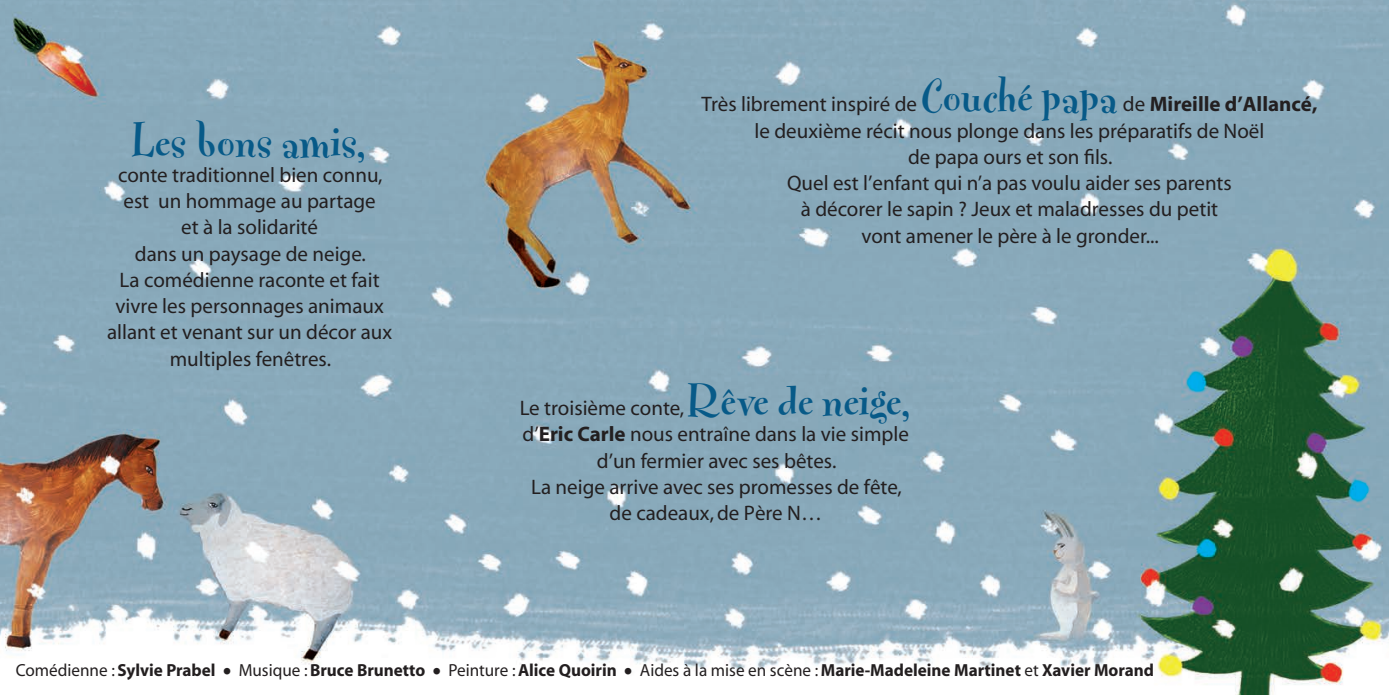
<style>
.page{position:relative;width:1389px;height:695px;background:#fff}
.page>*{position:absolute;margin:0;border:0;box-sizing:border-box;transform-origin:0 0}
.t1{font:700 45.5px "Fontesque";color:#075a88}
.t2{font:21px/26.2px "Myriad";color:#231f20;text-align:center}
.t3{font:700 17.5px "Myriad";color:#231f20}
.s1{font-family:"Fontesque";font-weight:700;font-size:45.5px;color:#075a88}
.s2{font-weight:700}
.s3{font-weight:400}
.s4{font-weight:400;font-size:31.5px}
</style>
<div class="page">
<img style="left:0;top:0;width:1389px;height:694px">
<p class="t1" style="left:132px;top:120px;width:236px">Les bons amis,</p>
<p class="t2" style="left:107px;top:162px;width:286px">conte traditionnel bien connu, est un hommage au partage<br>et à la solidarité<br>dans un paysage de neige.<br>La comédienne raconte et fait vivre les personnages animaux allant et venant sur un décor aux multiples fenêtres.</p>
<p class="t2" style="left:702px;top:92px;width:617px">Très librement inspiré de <span class="s1">Couché papa</span> de <span class="s2">Mireille d’Allancé, </span>le deuxième récit nous plonge dans les préparatifs de Noël<br>de papa ours et son fils.<br>Quel est l’enfant qui n’a pas voulu aider ses parents<br>à décorer le sapin ? Jeux et maladresses du petit<br>vont amener le père à le gronder...</p>
<p class="t2" style="left:520px;top:396px;width:394px">Le troisième conte, <span class="s1">Rêve de neige, </span>d’<span class="s2">Eric Carle</span> nous entraîne dans la vie simple d’un fermier avec ses bêtes.<br>La neige arrive avec ses promesses de fête, de cadeaux, de Père N…</p>
<p class="t3" style="left:16px;top:661px;width:1140px"><span class="s3">Comédienne :</span> Sylvie Prabel <span class="s4">•</span> <span class="s3">Musique :</span> Bruce Brunetto <span class="s4">•</span> <span class="s3">Peinture :</span> Alice Quoirin <span class="s4">•</span> <span class="s3">Aides à la mise en scène :</span> Marie-Madeleine Martinet <span class="s3">et</span> Xavier Morand</p>
</div>
